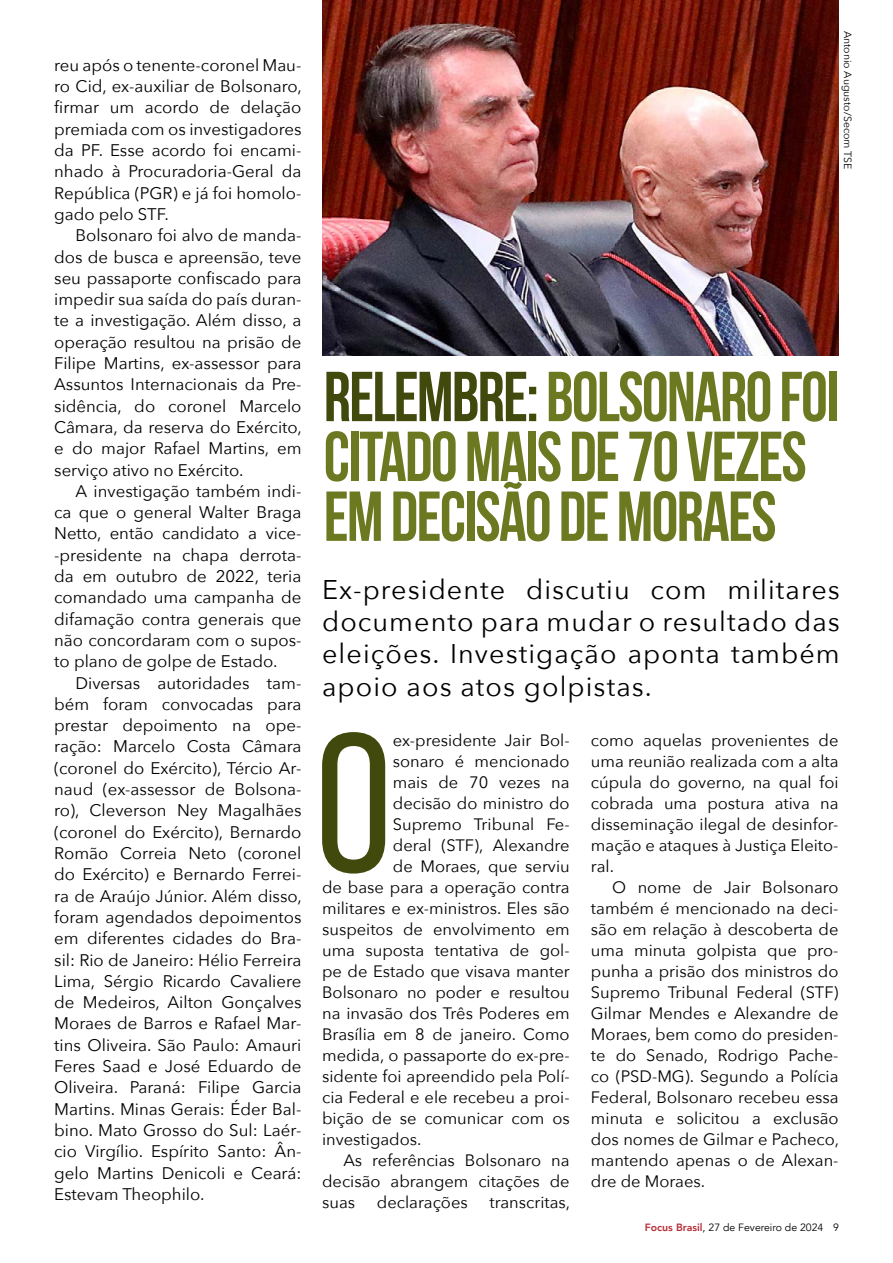
<style>
.page{position:relative;width:893px;height:1263px;background:#fff}
.page>*{position:absolute;margin:0;border:0;box-sizing:border-box;transform-origin:0 0}
.t1{font:196.5px "Bebas Neue Pro";color:#41490d}
.t2{font:700 70.5px/59.8px "Bebas Neue";letter-spacing:-.025em;color:#6c7921;scale:.96 1}
.t3{font:27px/32.4px "Avenir Next";letter-spacing:.04em;color:#000;text-align:justify}
.t4{font:16.8px/21.3px "Avenir Next";color:#000;text-align:justify}
.t5{font:16.5px/21px "Avenir Next";color:#000;text-align:justify}
.t6{font:10.5px "Avenir";color:#000}
.t7{font:10.5px "Avenir Next";color:#000}
.s1{color:#41490d}
.s2{font-weight:800;color:#b72d38}
</style>
<div class="page">
<img style="left:322px;top:0;width:517px;height:355px">
<p class="t4" style="left:54px;top:54px;width:249px">reu após o tenente-coronel Mau&shy;ro Cid, ex-auxiliar de Bolsonaro, firmar um acordo de delação premiada com os investigadores da PF. Esse acordo foi encami&shy;nhado à Procuradoria-Geral da República (PGR) e já foi homolo&shy;gado pelo STF.</p>
<p class="t4" style="left:54px;top:224px;width:249px;text-indent:21px">Bolsonaro foi alvo de manda&shy;dos de busca e apreensão, teve seu passaporte confiscado para impedir sua saída do país duran&shy;te a investigação. Além disso, a operação resultou na prisão de Filipe Martins, ex-assessor para Assuntos Internacionais da Pre&shy;sidência, do coronel Marcelo Câmara, da reserva do Exército, e do major Rafael Martins, em serviço ativo no Exército.</p>
<p class="t4" style="left:54px;top:480px;width:249px;text-indent:21px">A investigação também indi&shy;ca que o general Walter Braga Netto, então candidato a vice--presidente na chapa derrota&shy;da em outubro de 2022, teria comandado uma campanha de difamação contra generais que não concordaram com o supos&shy;to plano de golpe de Estado.</p>
<p class="t4" style="left:54px;top:671px;width:249px;text-indent:21px">Diversas autoridades tam&shy;bém foram convocadas para prestar depoimento na ope&shy;ração: Marcelo Costa Câmara (coronel do Exército), Tércio Ar&shy;naud (ex-assessor de Bolsona&shy;ro), Cleverson Ney Magalhães (coronel do Exército), Bernardo Romão Correia Neto (coronel do Exército) e Bernardo Ferrei&shy;ra de Araújo Júnior. Além disso, foram agendados depoimentos em diferentes cidades do Bra&shy;sil: Rio de Janeiro: Hélio Ferreira Lima, Sérgio Ricardo Cavaliere de Medeiros, Ailton Gonçalves Moraes de Barros e Rafael Mar&shy;tins Oliveira. São Paulo: Amauri Feres Saad e José Eduardo de Oliveira. Paraná: Filipe Garcia Martins. Minas Gerais: Éder Bal&shy;bino. Mato Grosso do Sul: Laér&shy;cio Virgílio. Espírito Santo: Ân&shy;gelo Martins Denicoli e Ceará:<br>Estevam Theophilo.</p>
<p class="t7" style="left:857px;top:31px;width:140px;rotate:90deg">Antonio Augusto/Secom TSE</p>
<h2 class="t2" style="left:324px;top:366px;width:538px"><span class="s1">RELEMBRE:</span> BOLSONARO FOI<br>CITADO MAIS DE 70 VEZES<br>EM DECISÃO DE MORAES</h2>
<h3 class="t3" style="left:322px;top:572px;width:519px">Ex-presidente discutiu com militares documento para mudar o resultado das eleições. Investigação aponta também apoio aos atos golpistas.</h3>
<h1 class="t1" style="left:314px;top:693px;width:80px">O</h1>
<p class="t5" style="left:393px;top:729px;width:178px">ex-presidente Jair Bol-</p>
<p class="t5" style="left:393px;top:750px;width:178px">sonaro é mencionado</p>
<p class="t5" style="left:393px;top:771px;width:178px">mais de 70 vezes na</p>
<p class="t5" style="left:393px;top:792px;width:178px">decisão do ministro do</p>
<p class="t5" style="left:393px;top:813px;width:178px">Supremo Tribunal Fe-</p>
<p class="t5" style="left:393px;top:834px;width:178px">deral (STF), Alexandre</p>
<p class="t5" style="left:393px;top:855px;width:178px">de Moraes, que serviu</p>
<p class="t5" style="left:322px;top:876px;width:249px">de base para a operação contra</p>
<p class="t5" style="left:322px;top:897px;width:249px">militares e ex-ministros. Eles são</p>
<p class="t5" style="left:322px;top:918px;width:249px">suspeitos de envolvimento em</p>
<p class="t5" style="left:322px;top:939px;width:249px">uma suposta tentativa de gol-</p>
<p class="t5" style="left:322px;top:960px;width:249px">pe de Estado que visava manter</p>
<p class="t5" style="left:322px;top:981px;width:249px">Bolsonaro no poder e resultou</p>
<p class="t5" style="left:322px;top:1002px;width:249px">na invasão dos Três Poderes em</p>
<p class="t5" style="left:322px;top:1023px;width:249px">Brasília em 8 de janeiro. Como</p>
<p class="t5" style="left:322px;top:1044px;width:249px">medida, o passaporte do ex-pre-</p>
<p class="t5" style="left:322px;top:1065px;width:249px">sidente foi apreendido pela Polí-</p>
<p class="t5" style="left:322px;top:1086px;width:249px">cia Federal e ele recebeu a proi-</p>
<p class="t5" style="left:322px;top:1107px;width:249px">bição de se comunicar com os</p>
<p class="t5" style="left:322px;top:1128px;width:101px">investigados.</p>
<p class="t5" style="left:343px;top:1149px;width:228px">As referências Bolsonaro na</p>
<p class="t5" style="left:322px;top:1170px;width:249px">decisão abrangem citações de</p>
<p class="t5" style="left:322px;top:1191px;width:35px">suas</p>
<p class="t5" style="left:377px;top:1191px;width:92px">declarações</p>
<p class="t5" style="left:489px;top:1191px;width:82px">transcritas,</p>
<p class="t5" style="left:591px;top:729px;width:249px">como aquelas provenientes de uma reunião realizada com a alta cúpula do governo, na qual foi cobrada uma postura ativa na disseminação ilegal de desinfor&shy;mação e ataques à Justiça Eleito&shy;ral.</p>
<p class="t5" style="left:591px;top:876px;width:250px;text-indent:21px">O nome de Jair Bolsonaro também é mencionado na deci&shy;são em relação à descoberta de uma minuta golpista que pro&shy;punha a prisão dos ministros do Supremo Tribunal Federal (STF)<br>Gilmar Mendes e Alexandre de Moraes, bem como do presiden&shy;te do Senado, Rodrigo Pache&shy;co (PSD-MG). Segundo a Polícia Federal, Bolsonaro recebeu essa minuta e solicitou a exclusão dos nomes de Gilmar e Pacheco, mantendo apenas o de Alexan&shy;dre de Moraes.</p>
<p class="t6" style="left:645px;top:1221px;width:196px"><span class="s2">Focus Brasil</span>, 27 de Fevereiro de 2024 9</p>
</div>
